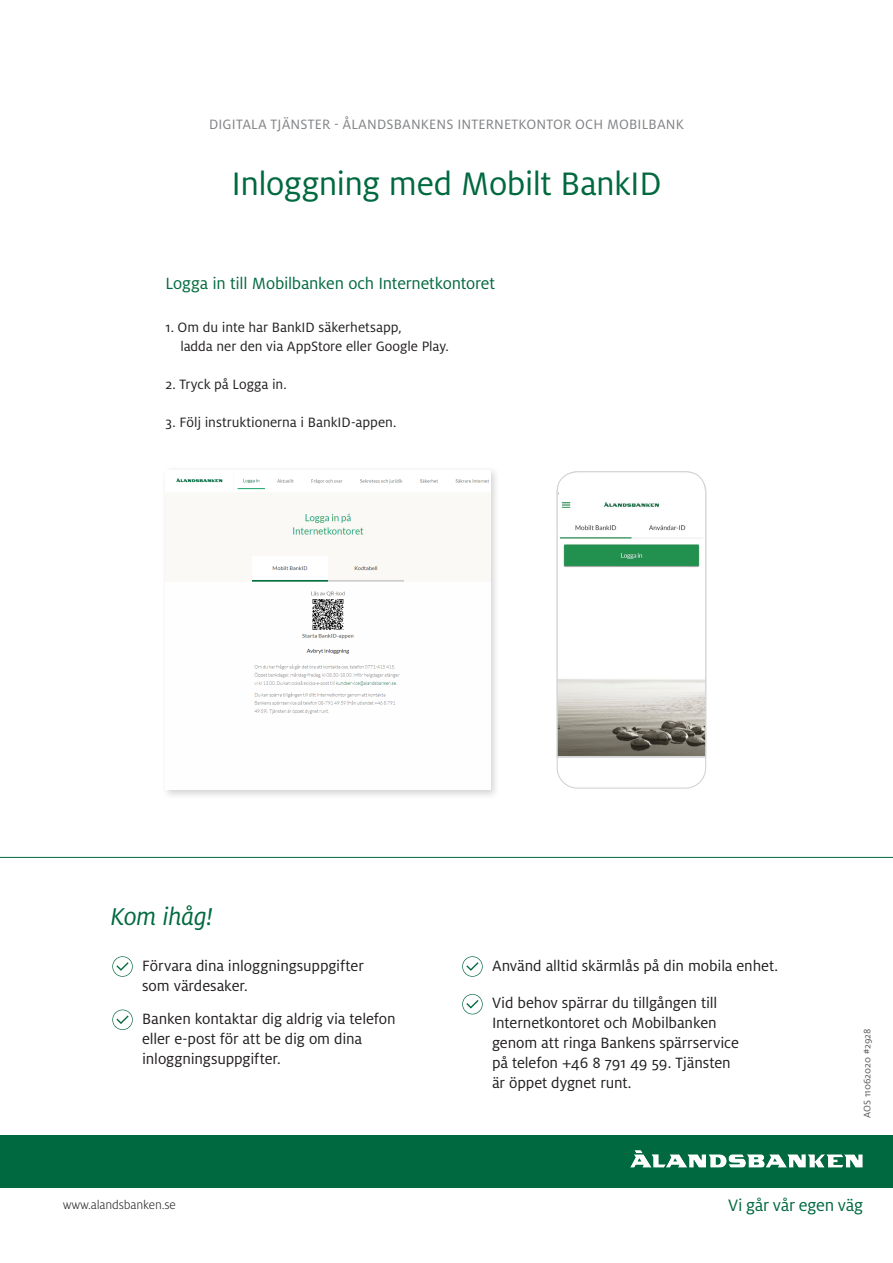
<style>
.page{position:relative;width:893px;height:1263px;background:#fff}
.page>*{position:absolute;margin:0;border:0;box-sizing:border-box;transform-origin:0 0}
.Rubrik{font:36px "Milo OT";letter-spacing:-.015em;color:#00693f}
.Bröd_HI{font:italic 27px "Milo OT";letter-spacing:-.02em;color:#00693f}
.slogan{font:18.3px "Milo OT";letter-spacing:-.01em;color:#00693f}
.Bröd_HI-2{font:18px "Milo OT";letter-spacing:-.01em;color:#00693f}
.bullets_check{font:16.5px/19.8px "Milo OT";letter-spacing:-.005em;color:#231f20}
.Bröd_HI-3{font:15px/18.8px "Milo OT";color:#231f20}
.Rapport_Bröd_ui_9_pt{font:15px "Milo OT";letter-spacing:.01em;color:#808285}
.Adress_brödtext{font:300 13.5px "Milo OT";letter-spacing:-.01em;color:#231f20}
.Rapport_Bröd_ui_9_pt-2{font:10.5px "Milo OT";color:#57585a}
</style>
<div class="page">
<div style="left:0;top:1135px;width:893px;height:52px;background:#00693f"></div>
<svg style="left:634px;top:1150px;width:224px;height:17px"></svg>
<hr style="left:0;top:857px;width:893px;height:1px;background:#00693f">
<svg style="left:112px;top:956px;width:21px;height:21px"></svg>
<svg style="left:112px;top:1009px;width:21px;height:21px"></svg>
<svg style="left:462px;top:956px;width:21px;height:21px"></svg>
<svg style="left:462px;top:994px;width:21px;height:20px"></svg>
<div style="left:161px;top:465px;width:340px;height:335px;background:#231f20;opacity:.2"></div>
<img style="left:165px;top:470px;width:326px;height:320px">
<svg style="left:556px;top:471px;width:151px;height:317px"></svg>
<p class="Rapport_Bröd_ui_9_pt" style="left:209px;top:115px;width:476px">DIGITALA TJÄNSTER - ÅLANDSBANKENS INTERNETKONTOR OCH MOBILBANK</p>
<p class="Rubrik" style="left:231px;top:162px;width:432px">Inloggning med Mobilt BankID</p>
<p class="Bröd_HI-2" style="left:165px;top:273px;width:331px">Logga in till Mobilbanken och Internetkontoret</p>
<p class="Bröd_HI-3" style="left:180px;top:318px;width:270px;text-indent:-15px">1. Om du inte har BankID säkerhetsapp,<br>ladda ner den via AppStore eller Google Play.</p>
<p class="Bröd_HI-3" style="left:165px;top:374px;width:123px">2. Tryck på Logga in.</p>
<p class="Bröd_HI-3" style="left:165px;top:412px;width:232px">3. Följ instruktionerna i BankID-appen.</p>
<p class="Bröd_HI" style="left:111px;top:901px;width:104px">Kom ihåg!</p>
<p class="bullets_check" style="left:142px;top:955px;width:223px">Förvara dina inloggningsuppgifter som värdesaker.</p>
<p class="bullets_check" style="left:142px;top:1009px;width:255px">Banken kontaktar dig aldrig via telefon eller e-post för att be dig om dina inloggningsuppgifter.</p>
<p class="bullets_check" style="left:492px;top:955px;width:287px">Använd alltid skärmlås på din mobila enhet.</p>
<p class="bullets_check" style="left:492px;top:993px;width:248px">Vid behov spärrar du tillgången till Internetkontoret och Mobilbanken genom att ringa Bankens spärrservice på telefon +46 8 791 49 59. Tjänsten är öppet dygnet runt.</p>
<p class="Rapport_Bröd_ui_9_pt-2" style="left:861px;top:1118px;width:90px;rotate:-90deg">AOS 11062020 #2928</p>
<p class="Adress_brödtext" style="left:63px;top:1197px;width:115px">www.alandsbanken.se</p>
<p class="slogan" style="left:728px;top:1195px;width:136px">Vi går vår egen väg</p>
</div>
